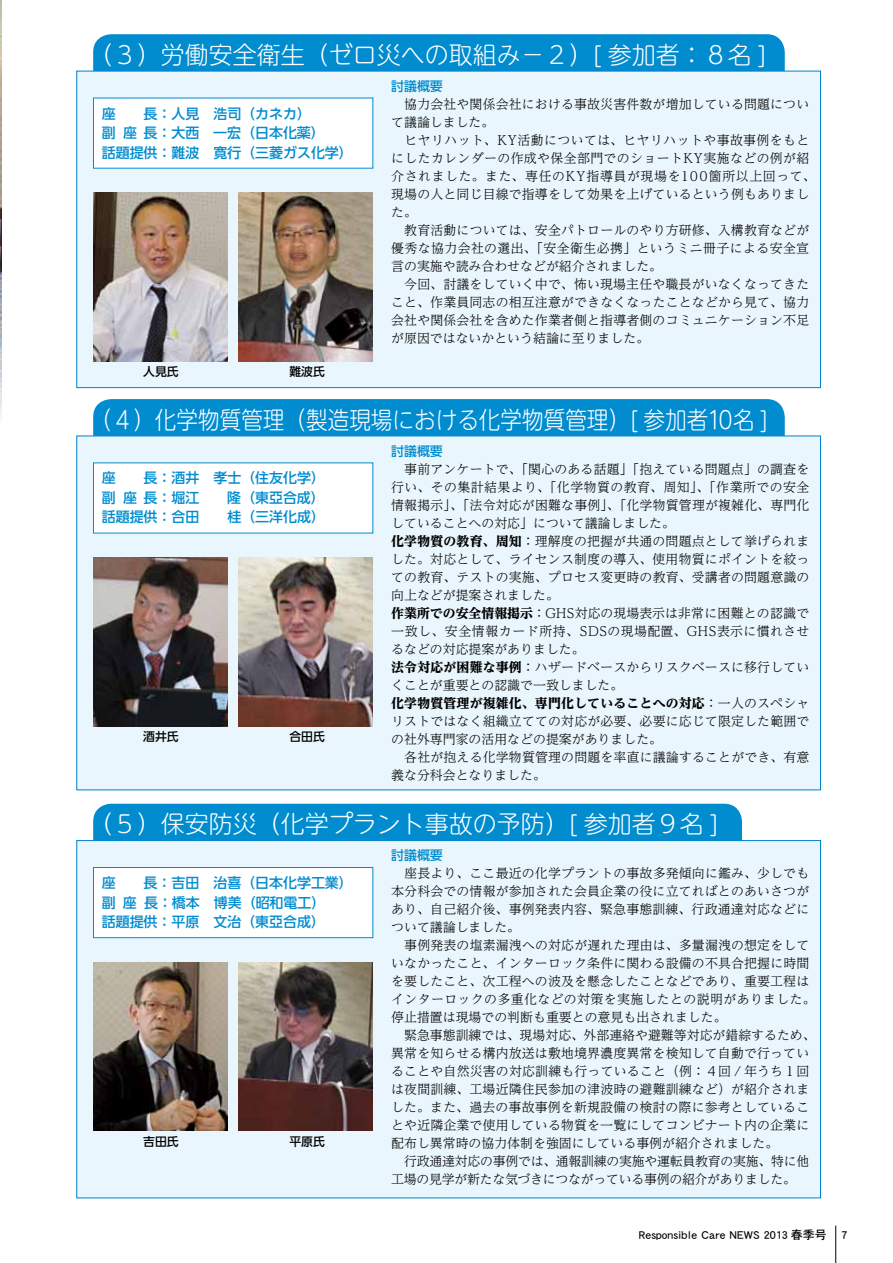
<style>
.page{position:relative;width:893px;height:1263px;background:#fff}
.page>*{position:absolute;margin:0;border:0;box-sizing:border-box;transform-origin:0 0}
.t1{font:300 24px "UD Shin M Go Pro";color:#fff}
.t2{font:300 24px "UD Shin M Go Pro";color:#fff;scale:.9 1}
.t3{font:500 13.95px/19.5px "UD Shin Go Pro";color:#008ccf}
.t4{font:300 12.9px/18px "UD Reimin Pro";letter-spacing:.015em;color:#000}
.t5{font:500 12.9px "UD Shin Go Pro";color:#008ccf}
.t6{font:12px "DFHS Gothic Std W5";color:#000}
.t7{font:500 11.85px "UD Shin Go Pro";color:#000}
.s1{font-weight:800}
</style>
<div class="page">
<hr style="left:835px;top:1225px;width:1px;height:38px;background:#000">
<img style="left:0;top:0;width:1px;height:417px">
<div style="left:93px;top:804px;width:649px;height:36px;background:#008ccf"></div>
<div style="left:93px;top:34px;width:692px;height:37px;background:#008ccf"></div>
<div style="left:93px;top:399px;width:692px;height:37px;background:#008ccf"></div>
<div style="left:77px;top:71px;width:744px;height:317px;background:#eaf6fd;border:1px solid #0081cc"></div>
<div style="left:77px;top:436px;width:744px;height:354px;background:#eaf6fd"></div>
<img style="left:94px;top:193px;width:133px;height:168px">
<img style="left:94px;top:558px;width:133px;height:168px">
<img style="left:239px;top:193px;width:134px;height:168px">
<img style="left:239px;top:558px;width:134px;height:168px">
<div style="left:93px;top:98px;width:280px;height:70px;background:#fff"></div>
<div style="left:93px;top:463px;width:280px;height:70px;background:#fff"></div>
<div style="left:77px;top:840px;width:744px;height:358px;background:#eaf6fd;border:1px solid #0081cc"></div>
<img style="left:94px;top:962px;width:133px;height:169px">
<img style="left:239px;top:962px;width:134px;height:169px">
<div style="left:93px;top:867px;width:280px;height:71px;background:#fff;border:1px solid #008ccf"></div>
<h1 class="t1" style="left:89px;top:35px;width:679px">（３）労働安全衛生（ゼロ災への取組み−２）[ 参加者：８名 ]</h1>
<p class="t3" style="left:102px;top:103px;width:253px">座　　長：人見　浩司（カネカ）<br>副 座 長：大西　一宏（日本化薬）<br>話題提供：難波　寛行（三菱ガス化学）</p>
<p class="t7" style="left:143px;top:362px;width:37px">人見氏</p>
<p class="t7" style="left:289px;top:362px;width:37px">難波氏</p>
<p class="t5" style="left:391px;top:75px;width:53px">討議概要</p>
<p class="t4" style="left:391px;top:94px;width:426px">　協力会社や関係会社における事故災害件数が増加している問題について議論しました。<br>　ヒヤリハット、ＫＹ活動については、ヒヤリハットや事故事例をもとにしたカレンダーの作成や保全部門でのショートＫＹ実施などの例が紹介されました。また、専任のＫＹ指導員が現場を１００箇所以上回って、現場の人と同じ目線で指導をして効果を上げているという例もありました。<br>　教育活動については、安全パトロールのやり方研修、入構教育などが優秀な協力会社の選出、「安全衛生必携」というミニ冊子による安全宣言の実施や読み合わせなどが紹介されました。<br>　今回、討議をしていく中で、怖い現場主任や職長がいなくなってきたこと、作業員同志の相互注意ができなくなったことなどから見て、協力会社や関係会社を含めた作業者側と指導者側のコミュニケーション不足が原因ではないかという結論に至りました。</p>
<h1 class="t2" style="left:90px;top:400px;width:755px">（４）化学物質管理（製造現場における化学物質管理）[ 参加者１０名 ]</h1>
<p class="t3" style="left:102px;top:468px;width:225px;text-align:justify">座　　長：酒井　孝士（住友化学）副 座 長：堀江　　隆（東亞合成）話題提供：合田　　桂（三洋化成）</p>
<p class="t7" style="left:143px;top:727px;width:37px">酒井氏</p>
<p class="t7" style="left:289px;top:727px;width:37px">合田氏</p>
<p class="t5" style="left:391px;top:440px;width:53px">討議概要</p>
<p class="t4" style="left:391px;top:459px;width:420px">　事前アンケートで、「関心のある話題」「抱えている問題点」の調査を行い、その集計結果より、「化学物質の教育、周知」、「作業所での安全情報掲示」、「法令対応が困難な事例」、「化学物質管理が複雑化、専門化していることへの対応」について議論しました。<br><span class="s1">化学物質の教育、周知</span>：理解度の把握が共通の問題点として挙げられました。対応として、ライセンス制度の導入、使用物質にポイントを絞っての教育、テストの実施、プロセス変更時の教育、受講者の問題意識の向上などが提案されました。<br><span class="s1">作業所での安全情報掲示</span>：ＧＨＳ対応の現場表示は非常に困難との認識で一致し、安全情報カード所持、ＳＤＳの現場配置、ＧＨＳ表示に慣れさせるなどの対応提案がありました。<br><span class="s1">法令対応が困難な事例</span>：ハザードベースからリスクベースに移行していくことが重要との認識で一致しました。<br><span class="s1">化学物質管理が複雑化、専門化していることへの対応</span>：一人のスペシャリストではなく組織立てての対応が必要、必要に応じて限定した範囲での社外専門家の活用などの提案がありました。<br>　各社が抱える化学物質管理の問題を率直に議論することができ、有意義な分科会となりました。</p>
<h1 class="t1" style="left:89px;top:805px;width:631px">（５）保安防災（化学プラント事故の予防）[ 参加者９名 ]</h1>
<p class="t3" style="left:102px;top:873px;width:253px">座　　長：吉田　治喜（日本化学工業）副 座 長：橋本　博美（昭和電工）<br>話題提供：平原　文治（東亞合成）</p>
<p class="t7" style="left:143px;top:1132px;width:37px">吉田氏</p>
<p class="t7" style="left:289px;top:1132px;width:37px">平原氏</p>
<p class="t5" style="left:391px;top:845px;width:53px">討議概要</p>
<p class="t4" style="left:391px;top:864px;width:426px">　座長より、ここ最近の化学プラントの事故多発傾向に鑑み、少しでも本分科会での情報が参加された会員企業の役に立てればとのあいさつがあり、自己紹介後、事例発表内容、緊急事態訓練、行政通達対応などについて議論しました。<br>　事例発表の塩素漏洩への対応が遅れた理由は、多量漏洩の想定をしていなかったこと、インターロック条件に関わる設備の不具合把握に時間を要したこと、次工程への波及を懸念したことなどであり、重要工程はインターロックの多重化などの対策を実施したとの説明がありました。停止措置は現場での判断も重要との意見も出されました。<br>　緊急事態訓練では、現場対応、外部連絡や避難等対応が錯綜するため、異常を知らせる構内放送は敷地境界濃度異常を検知して自動で行っていることや自然災害の対応訓練も行っていること（例：４回 / 年うち１回は夜間訓練、工場近隣住民参加の津波時の避難訓練など）が紹介されました。また、過去の事故事例を新規設備の検討の際に参考としていることや近隣企業で使用している物質を一覧にしてコンビナート内の企業に配布し異常時の協力体制を強固にしている事例が紹介されました。<br>　行政通達対応の事例では、通報訓練の実施や運転員教育の実施、特に他工場の見学が新たな気づきにつながっている事例の紹介がありました。</p>
<p class="t6" style="left:639px;top:1228px;width:210px">Responsible Care NEWS 2013 春季号 7</p>
</div>
